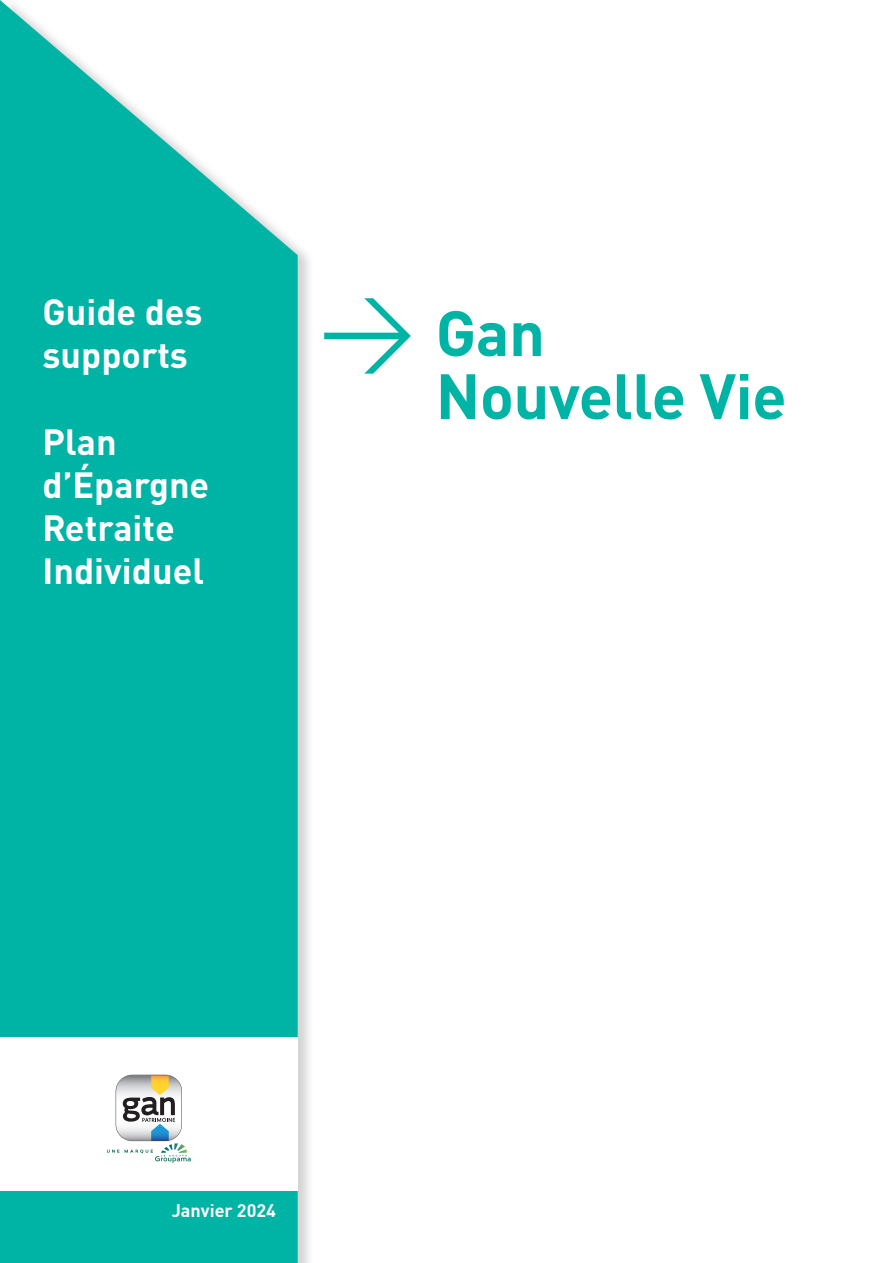
<style>
.page{position:relative;width:893px;height:1263px;background:#fff}
.page>*{position:absolute;margin:0;border:0;box-sizing:border-box;transform-origin:0 0}
.t1{font:94.5px "DIN Pro";color:#00b4a5}
.t2{font:700 63px "DIN Pro";letter-spacing:-.01em;color:#00b4a5}
.t3{font:700 36px/43.2px "DIN Pro";color:#fff}
.t4{font:700 18px "DIN Pro";color:#fff}
</style>
<div class="page">
<div style="left:0;top:0;width:314px;height:1263px;background:#231f20;opacity:.2"></div>
<svg style="left:2px;top:0;width:296px;height:1263px;background:#1dbcaf"></svg>
<hr style="left:0;top:0;width:2px;height:1263px;background:#00b4a5">
<div style="left:0;top:1037px;width:298px;height:154px;background:#fff"></div>
<svg style="left:107px;top:1075px;width:84px;height:88px"></svg>
<p class="t3" style="left:43px;top:286px;width:162px">Guide des supports</p>
<p class="t1" style="left:319px;top:263px;width:99px">→</p>
<p class="t3" style="left:43px;top:416px;width:168px">Plan d’Épargne<br>Retraite<br>Individuel</p>
<p class="t2" style="left:436px;top:281px;width:111px">Gan</p>
<p class="t2" style="left:436px;top:344px;width:353px">Nouvelle Vie</p>
<p class="t4" style="left:172px;top:1196px;width:106px">Janvier 2024</p>
</div>
